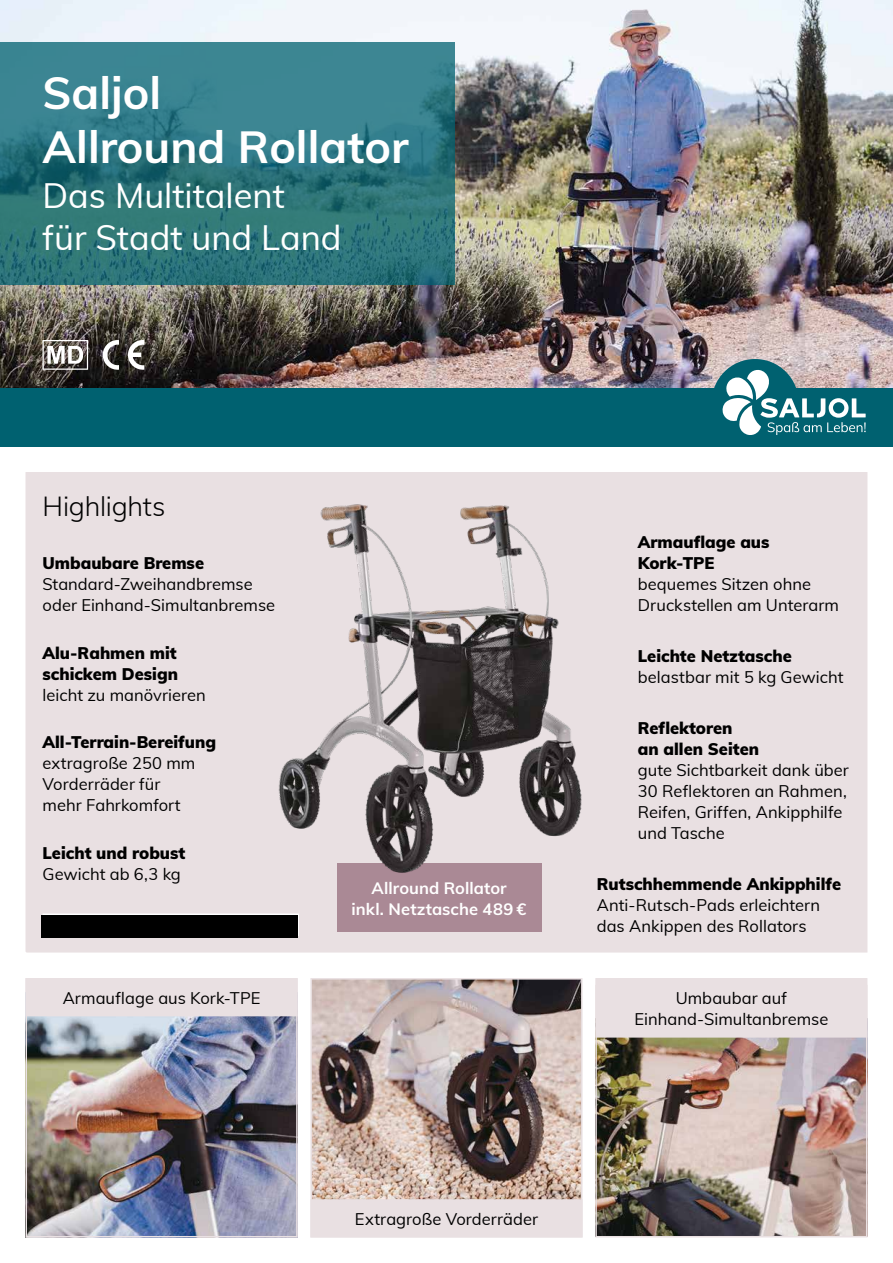
<style>
.page{position:relative;width:893px;height:1263px;background:#fff}
.page>*{position:absolute;margin:0;border:0;box-sizing:border-box;transform-origin:0 0}
.t1{font:700 45px/54px "Muli";color:#fff}
.t2{font:34.5px/42px "Muli";color:#fff}
.t3{font:300 27px "Muli";letter-spacing:-.01em;color:#000}
.t4{font:16.5px/21px "Muli";letter-spacing:.005em;color:#000}
.t5{font:900 16.5px/21px "Muli";color:#000}
.t6{font:700 16.5px/21px "Muli";letter-spacing:.005em;color:#fff;text-align:center}
</style>
<div class="page">
<div style="left:29px;top:475px;width:835px;height:474px;background:#e9e0e2"></div>
<div style="left:337px;top:863px;width:204px;height:68px;background:#aa8995"></div>
<img style="left:278px;top:489px;width:317px;height:394px">
<img style="left:0;top:0;width:893px;height:388px">
<img style="left:29px;top:1016px;width:266px;height:218px">
<div style="left:26px;top:978px;width:272px;height:259px;border:2px solid #e9e0e2"></div>
<img style="left:310px;top:978px;width:273px;height:260px">
<img style="left:598px;top:1037px;width:266px;height:197px">
<div style="left:595px;top:985px;width:272px;height:252px;border:2px solid #e9e0e2"></div>
<div style="left:26px;top:979px;width:271px;height:36px;background:#e9e0e2"></div>
<div style="left:26px;top:978px;width:272px;height:38px;border:2px solid #e9e0e2"></div>
<div style="left:311px;top:1200px;width:271px;height:37px;background:#e9e0e2"></div>
<div style="left:310px;top:1199px;width:273px;height:38px;border:2px solid #e9e0e2"></div>
<div style="left:596px;top:979px;width:271px;height:58px;background:#e9e0e2"></div>
<div style="left:595px;top:978px;width:272px;height:59px;border:2px solid #e9e0e2"></div>
<svg style="left:0;top:43px;width:455px;height:242px;background:#307981"></svg>
<div style="left:0;top:388px;width:893px;height:58px;background:#006170"></div>
<div style="left:712px;top:359px;width:87px;height:87px;background:#006170;border-radius:50%"></div>
<svg style="left:722px;top:369px;width:144px;height:66px"></svg>
<svg style="left:43px;top:340px;width:45px;height:30px"></svg>
<svg style="left:102px;top:340px;width:17px;height:30px"></svg>
<svg style="left:127px;top:340px;width:17px;height:30px"></svg>
<div style="left:41px;top:915px;width:256px;height:22px;background:#000"></div>
<h1 class="t1" style="left:43px;top:64px;width:368px">Saljol<br>Allround Rollator</h1>
<h2 class="t2" style="left:43px;top:173px;width:301px">Das Multitalent<br>für Stadt und Land</h2>
<h3 class="t3" style="left:43px;top:487px;width:125px">Highlights</h3>
<p class="t5" style="left:43px;top:552px;width:163px">Umbaubare Bremse</p>
<p class="t4" style="left:43px;top:573px;width:234px">Standard-Zweihandbremse oder Einhand-Simultanbremse</p>
<p class="t5" style="left:43px;top:642px;width:137px">Alu-Rahmen mit schickem Design</p>
<p class="t4" style="left:43px;top:684px;width:165px">leicht zu manövrieren</p>
<p class="t5" style="left:43px;top:731px;width:175px">All-Terrain-Bereifung</p>
<p class="t4" style="left:43px;top:752px;width:154px">extragroße 250 mm<br>Vorderräder für mehr Fahrkomfort</p>
<p class="t5" style="left:43px;top:841px;width:144px">Leicht und robust</p>
<p class="t4" style="left:43px;top:862px;width:140px">Gewicht ab 6,3 kg</p>
<p class="t4" style="left:63px;top:987px;width:199px">Armauflage aus Kork-TPE</p>
<p class="t6" style="left:352px;top:876px;width:176px">Allround Rollator<br>inkl. Netztasche 489 €</p>
<p class="t5" style="left:638px;top:531px;width:133px">Armauflage aus<br>Kork-TPE</p>
<p class="t4" style="left:638px;top:573px;width:203px">bequemes Sitzen ohne<br>Druckstellen am Unterarm</p>
<p class="t5" style="left:638px;top:645px;width:156px">Leichte Netztasche</p>
<p class="t4" style="left:638px;top:666px;width:207px">belastbar mit 5 kg Gewicht</p>
<p class="t5" style="left:638px;top:716px;width:123px">Reflektoren<br>an allen Seiten</p>
<p class="t4" style="left:638px;top:758px;width:213px">gute Sichtbarkeit dank über<br>30 Reflektoren an Rahmen,<br>Reifen, Griffen, Ankipphilfe und Tasche</p>
<p class="t5" style="left:597px;top:872px;width:246px">Rutschhemmende Ankipphilfe</p>
<p class="t4" style="left:597px;top:893px;width:225px">Anti-Rutsch-Pads erleichtern das Ankippen des Rollators</p>
<p class="t4" style="left:634px;top:987px;width:195px;text-align:center">Umbaubar auf<br>Einhand-Simultanbremse</p>
<p class="t4" style="left:355px;top:1208px;width:185px">Extragroße Vorderräder</p>
</div>
